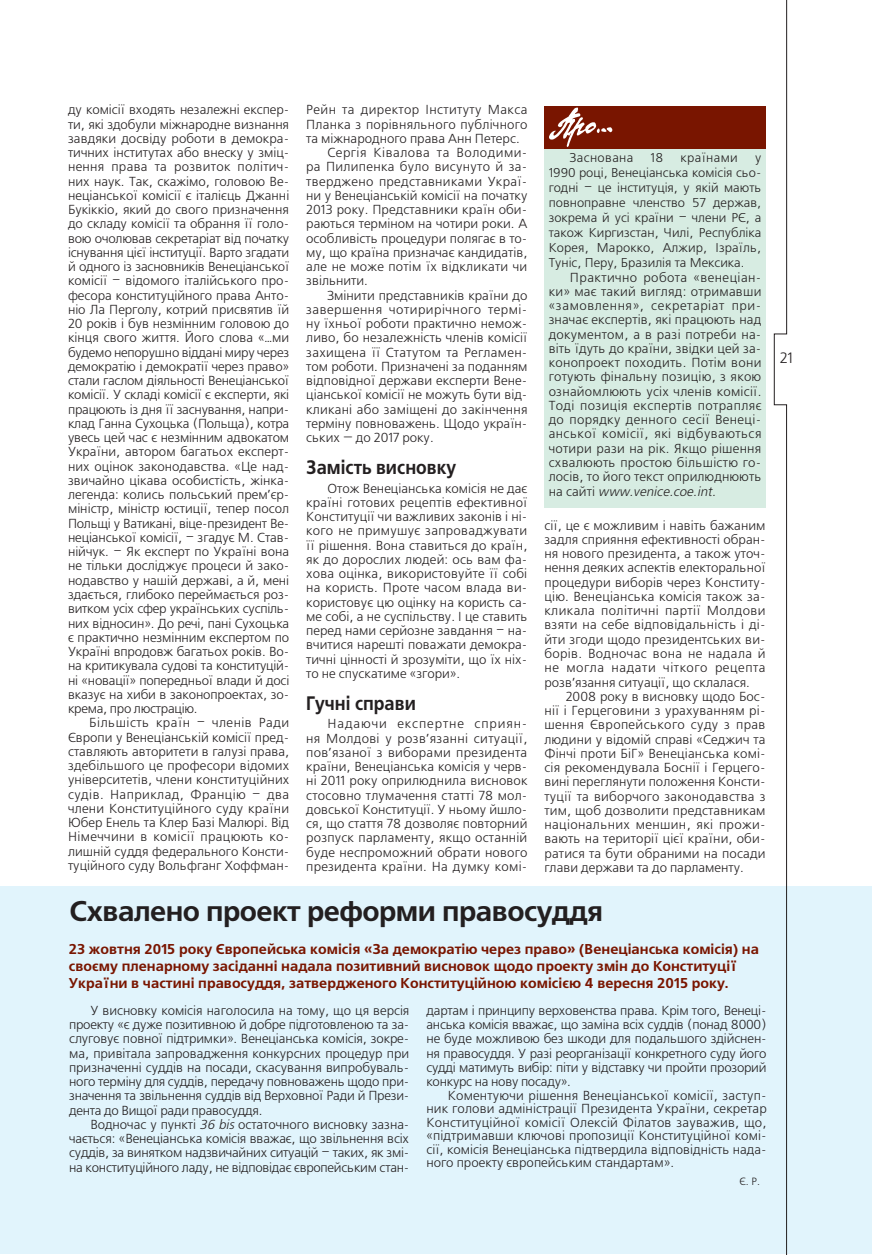
<style>
.page{position:relative;width:872px;height:1255px;background:#fff}
.page>*{position:absolute;margin:0;border:0;box-sizing:border-box;transform-origin:0 0}
.t1{font:700 28.5px "Free Set C";letter-spacing:-.02em;color:#231f20}
.podzagolovok{font:700 19.5px "Free Set C";color:#231f20;scale:.9 1}
.foto{font:15px "Free Set C";color:#231f20}
.vrez{font:700 14.25px/17.1px "Free Set C";color:#791500}
.text_freeset{font:13.05px/14.2px "Free Set C";color:#231f20;text-align:justify}
.text_second{font:12.75px/15px "Free Set C";letter-spacing:.01em;color:#231f20;text-align:justify}
.text_second-2{font:12.75px "Free Set C";letter-spacing:.03em;color:#231f20}
.foto-2{font:10.5px "Free Set C";color:#231f20}
.s1{font-style:italic}
</style>
<div class="page">
<div style="left:0;top:885px;width:872px;height:368px;background:#e1f4fc"></div>
<svg style="left:774px;top:0;width:13px;height:1254px"></svg>
<div style="left:544px;top:141px;width:221px;height:366px;background:#d7ece2"></div>
<div style="left:544px;top:106px;width:221px;height:43px;background:#791500"></div>
<svg style="left:549px;top:108px;width:63px;height:39px"></svg>
<p class="text_freeset" style="left:68px;top:103px;width:223px">ду комісії входять незалежні експер&shy;ти, які здобули міжнародне визнання завдяки досвіду роботи в демокра&shy;тичних інститутах або внеску у зміц&shy;нення права та розвиток політич&shy;них наук. Так, скажімо, головою Ве&shy;неціанської комісії є італієць Джанні Букіккіо, який до свого призначення до складу комісії та обрання її голо&shy;вою очолював секретаріат від початку існування цієї інституції. Варто згадати й одного із засновників Венеціанської комісії – відомого італійського про&shy;фесора конституційного права Анто&shy;ніо Ла Перголу, котрий присвятив їй 20 років і був незмінним головою до кінця свого життя. Його слова «…ми будемо непорушно віддані миру через демократію і демократії через право» стали гаслом діяльності Венеціанської комісії. У складі комісії є експерти, які працюють із дня її заснування, напри&shy;клад Ганна Сухоцька (Польща), котра увесь цей час є незмінним адвокатом України, автором багатьох експерт&shy;них оцінок законодавства. «Це над&shy;звичайно цікава особистість, жінка&shy;легенда: колись польський прем’єр&shy;міністр, міністр юстиції, тепер посол Польщі у Ватикані, віце-президент Ве&shy;неціанської комісії, – згадує М. Став&shy;нійчук. – Як експерт по Україні вона не тільки досліджує процеси й зако&shy;нодавство у нашій державі, а й, мені здається, глибоко переймається роз&shy;витком усіх сфер українських суспіль&shy;них відносин». До речі, пані Сухоцька є практично незмінним експертом по Україні впродовж багатьох років. Во&shy;на критикувала судові та конституцій&shy;ні «новації» попередньої влади й досі вказує на хиби в законопроектах, зо&shy;крема, про люстрацію.</p>
<p class="text_freeset" style="left:68px;top:716px;width:223px;text-indent:21px">Більшість країн – членів Ради Європи у Венеціанській комісії пред&shy;ставляють авторитети в галузі права, здебільшого це професори відомих університетів, члени конституційних судів. Наприклад, Францію – два члени Конституційного суду країни Юбер Енель та Клер Базі Малюрі. Від Німеччини в комісії працюють ко&shy;лишній суддя федерального Консти&shy;туційного суду Вольфганг Хоффман-</p>
<p class="text_freeset" style="left:306px;top:103px;width:223px">Рейн та директор Інституту Макса Планка з порівняльного публічного та міжнародного права Анн Петерс.</p>
<p class="text_freeset" style="left:306px;top:146px;width:223px;text-indent:21px">Сергія Ківалова та Володими&shy;ра Пилипенка було висунуто й за&shy;тверджено представниками Украї&shy;ни у Венеціанській комісії на початку 2013 року. Представники країн оби&shy;раються терміном на чотири роки. А особливість процедури полягає в то&shy;му, що країна призначає кандидатів, але не може потім їх відкликати чи звільнити.</p>
<p class="text_freeset" style="left:306px;top:288px;width:223px;text-indent:21px">Змінити представників країни до завершення чотирирічного термі&shy;ну їхньої роботи практично немож&shy;ливо, бо незалежність членів комісії захищена її Статутом та Регламен&shy;том роботи. Призначені за поданням відповідної держави експерти Вене&shy;ціанської комісії не можуть бути від&shy;кликані або заміщені до закінчення терміну повноважень. Щодо україн&shy;ських — до 2017 року.</p>
<p class="podzagolovok" style="left:306px;top:456px;width:168px">Замість висновку</p>
<p class="text_freeset" style="left:306px;top:481px;width:223px;text-indent:21px">Отож Венеціанська комісія не дає країні готових рецептів ефективної Конституції чи важливих законів і ні&shy;кого не примушує запроваджувати її рішення. Вона ставиться до країн, як до дорослих людей: ось вам фа&shy;хова оцінка, використовуйте її собі на користь. Проте часом влада ви&shy;користовує цю оцінку на користь са&shy;ме собі, а не суспільству. І це ставить перед нами серйозне завдання – на&shy;вчитися нарешті поважати демокра&shy;тичні цінності й зрозуміти, що їх ніх&shy;то не спускатиме «згори».</p>
<p class="podzagolovok" style="left:306px;top:692px;width:123px">Гучні справи</p>
<p class="text_freeset" style="left:306px;top:717px;width:223px;text-indent:21px">Надаючи експертне сприян&shy;ня Молдові у розв’язанні ситуації, пов’язаної з виборами президента країни, Венеціанська комісія у черв&shy;ні 2011 року оприлюднила висновок стосовно тлумачення статті 78 мол&shy;довської Конституції. У ньому йшло&shy;ся, що стаття 78 дозволяє повторний розпуск парламенту, якщо останній буде неспроможний обрати нового президента країни. На думку комі-</p>
<p class="text_second-2" style="left:570px;top:151px;width:65px">Заснована</p>
<p class="text_second" style="left:650px;top:151px;width:14px">18</p>
<p class="text_second-2" style="left:680px;top:151px;width:59px">країнами</p>
<p class="text_second" style="left:549px;top:151px;width:214px;text-indent:206px">у 1990 році, Венеціанська комісія сьо&shy;годні – це інституція, у якій мають повноправне членство 57 держав, зокрема й усі країни – члени РЄ, а також Киргизстан, Чилі, Республіка Корея, Марокко, Алжир, Ізраїль, Туніс, Перу, Бразилія та Мексика.</p>
<p class="text_freeset" style="left:549px;top:270px;width:214px;text-indent:21px">Практично робота «венеціан&shy;ки» має такий вигляд: отримавши «замовлення», секретаріат при&shy;значає експертів, які працюють над документом, а в разі потреби на&shy;віть їдуть до країни, звідки цей за&shy;конопроект походить. Потім вони готують фінальну позицію, з якою ознайомлюють усіх членів комісії.<br>Тоді позиція експертів потрапляє до порядку денного сесії Венеці&shy;анської комісії, які відбуваються чотири рази на рік. Якщо рішення схвалюють простою більшістю го&shy;лосів, то його текст оприлюднюють н а с а й т і <span class="s1">www.venice.coe.int.</span></p>
<p class="text_freeset" style="left:544px;top:518px;width:223px">сії, це є можливим і навіть бажаним задля сприяння ефективності обран&shy;ня нового президента, а також уточ&shy;нення деяких аспектів електоральної процедури виборів через Конститу&shy;цію. Венеціанська комісія також за&shy;кликала політичні партії Молдови взяти на себе відповідальність і ді&shy;йти згоди щодо президентських ви&shy;борів. Водночас вона не надала й не могла надати чіткого рецепта розв’язання ситуації, що склалася.</p>
<p class="text_freeset" style="left:544px;top:689px;width:223px;text-indent:21px">2008 року в висновку щодо Бос&shy;нії і Герцеговини з урахуванням рі&shy;шення Європейського суду з прав людини у відомій справі «Седжич та Фінчі проти БіГ» Венеціанська комі&shy;сія рекомендувала Боснії і Герцего&shy;вині переглянути положення Консти&shy;туції та виборчого законодавства з тим, щоб дозволити представникам національних меншин, які прожи&shy;вають на території цієї країни, оби&shy;ратися та бути обраними на посади глави держави та до парламенту.</p>
<p class="t1" style="left:70px;top:894px;width:535px">Схвалено проект реформи правосуддя</p>
<p class="vrez" style="left:69px;top:940px;width:691px">23 жовтня 2015 року Європейська комісія «За демократію через право» (Венеціанська комісія) на своєму пленарному засіданні надала позитивний висновок щодо проекту змін до Конституції<br>України в частині правосуддя, затвердженого Конституційною комісією 4 вересня 2015 року.</p>
<p class="text_freeset" style="left:69px;top:1003px;width:342px;text-indent:21px">У висновку комісія наголосила на тому, що ця версія проекту «є дуже позитивною й добре підготовленою та за&shy;слуговує повної підтримки». Венеціанська комісія, зокре&shy;ма, привітала запровадження конкурсних процедур при призначенні суддів на посади, скасування випробуваль&shy;ного терміну для суддів, передачу повноважень щодо при&shy;значення та звільнення суддів від Верховної Ради й Прези&shy;дента до Вищої ради правосуддя.</p>
<p class="text_freeset" style="left:69px;top:1117px;width:342px;text-indent:21px">Водночас у пункті <span class="s1">36 bis</span> остаточного висновку зазна&shy;чається: «Венеціанська комісія вважає, що звільнення всіх суддів, за винятком надзвичайних ситуацій – таких, як змі&shy;на конституційного ладу, не відповідає європейським стан-</p>
<p class="text_freeset" style="left:426px;top:1003px;width:342px">дартам і принципу верховенства права. Крім того, Венеці&shy;анська комісія вважає, що заміна всіх суддів (понад 8000) не буде можливою без шкоди для подальшого здійснен&shy;ня правосуддя. У разі реорганізації конкретного суду його судді матимуть вибір: піти у відставку чи пройти прозорий конкурс на нову посаду».</p>
<p class="text_freeset" style="left:426px;top:1088px;width:342px;line-height:13.5px;text-indent:21px">Коментуючи рішення Венеціанської комісії, заступ&shy;ник голови адміністрації Президента України, секретар Конституційної комісії Олексій Філатов зауважив, що, «підтримавши ключові пропозиції Конституційної комі&shy;сії, комісія Венеціанська підтвердила відповідність нада&shy;ного проекту європейським стандартам».</p>
<p class="foto-2" style="left:739px;top:1175px;width:22px">Є. Р.</p>
<p class="foto" style="left:779px;top:349px;width:15px">21</p>
</div>
